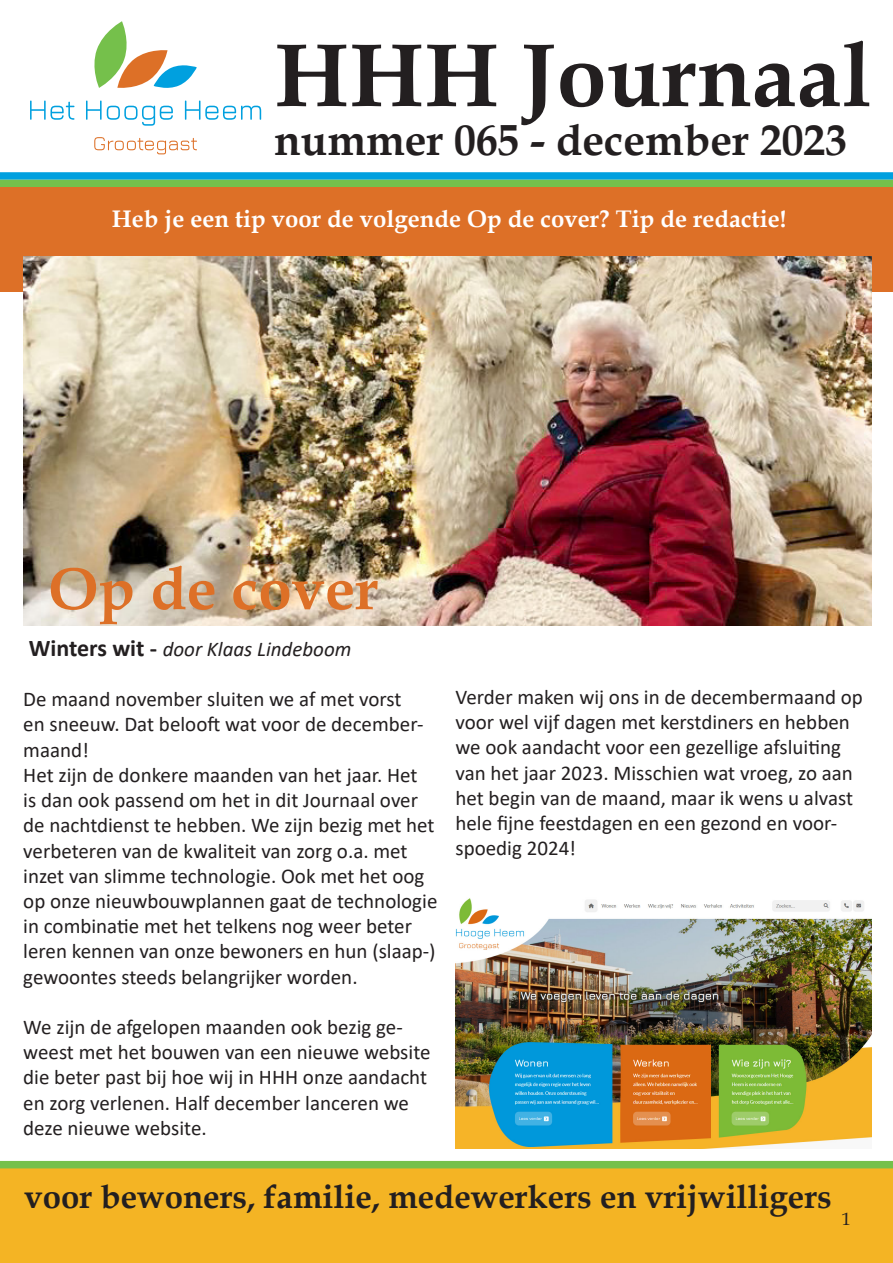
<style>
.page{position:relative;width:893px;height:1263px;background:#fff}
.page>*{position:absolute;margin:0;border:0;box-sizing:border-box;transform-origin:0 0}
.t1{font:700 90px "Book Antiqua";color:#231f20}
.t2{font:700 60px "Book Antiqua";color:#dd7027}
.t3{font:700 43.5px "Book Antiqua";color:#231f20}
.t4{font:700 33px "Book Antiqua";color:#231f20}
.t5{font:700 24px "Book Antiqua";color:#fff}
.t6{font:21px/25.2px "Calibri";color:#231f20}
.t7{font:italic 21px "Calibri";color:#231f20}
.t8{font:18px "Book Antiqua";color:#231f20}
.s1{font-weight:700;font-style:normal;font-size:24px}
</style>
<div class="page">
<div style="left:0;top:1165px;width:893px;height:98px;background:#f4b424"></div>
<div style="left:0;top:172px;width:893px;height:8px;background:#00a0df"></div>
<div style="left:0;top:180px;width:893px;height:7px;background:#75c04b"></div>
<div style="left:0;top:1161px;width:893px;height:7px;background:#75c04b"></div>
<div style="left:0;top:187px;width:893px;height:104px;background:#dd7027"></div>
<img style="left:23px;top:256px;width:849px;height:369px">
<svg style="left:94px;top:21px;width:103px;height:67px"></svg>
<svg style="left:94px;top:137px;width:103px;height:17px"></svg>
<svg style="left:30px;top:101px;width:231px;height:25px"></svg>
<img style="left:455px;top:898px;width:417px;height:250px">
<p class="t1" style="left:274px;top:14px;width:599px">HHH Journaal</p>
<p class="t3" style="left:274px;top:110px;width:574px">nummer 065 - december 2023</p>
<p class="t5" style="left:112px;top:203px;width:676px">Heb je een tip voor de volgende Op de cover? Tip de redactie!</p>
<p class="t2" style="left:48px;top:548px;width:331px">Op de cover</p>
<p class="t7" style="left:29px;top:634px;width:324px"><span class="s1">Winters wit -</span> door Klaas Lindeboom</p>
<p class="t6" style="left:23px;top:686px;width:402px">De maand november sluiten we af met vorst en sneeuw. Dat belooft wat voor de december&shy;maand!</p>
<p class="t6" style="left:23px;top:762px;width:416px">Het zijn de donkere maanden van het jaar. Het<br>is dan ook passend om het in dit Journaal over de nachtdienst te hebben. We zijn bezig met het verbeteren van de kwaliteit van zorg o.a. met inzet van slimme technologie. Ook met het oog op onze nieuwbouwplannen gaat de technologie in combinatie met het telkens nog weer beter leren kennen van onze bewoners en hun (slaap-) gewoontes steeds belangrijker worden.</p>
<p class="t6" style="left:23px;top:1014px;width:409px">We zijn de afgelopen maanden ook bezig ge&shy;weest met het bouwen van een nieuwe website die beter past bij hoe wij in HHH onze aandacht en zorg verlenen. Half december lanceren we deze nieuwe website.</p>
<p class="t6" style="left:455px;top:684px;width:409px">Verder maken wij ons in de decembermaand op voor wel vijf dagen met kerstdiners en hebben we ook aandacht voor een gezellige afsluiting van het jaar 2023. Misschien wat vroeg, zo aan het begin van de maand, maar ik wens u alvast hele fijne feestdagen en een gezond en voor&shy;spoedig 2024!</p>
<p class="t4" style="left:24px;top:1175px;width:809px">voor bewoners, familie, medewerkers en vrijwilligers</p>
<p class="t8" style="left:842px;top:1207px;width:10px">1</p>
</div>
